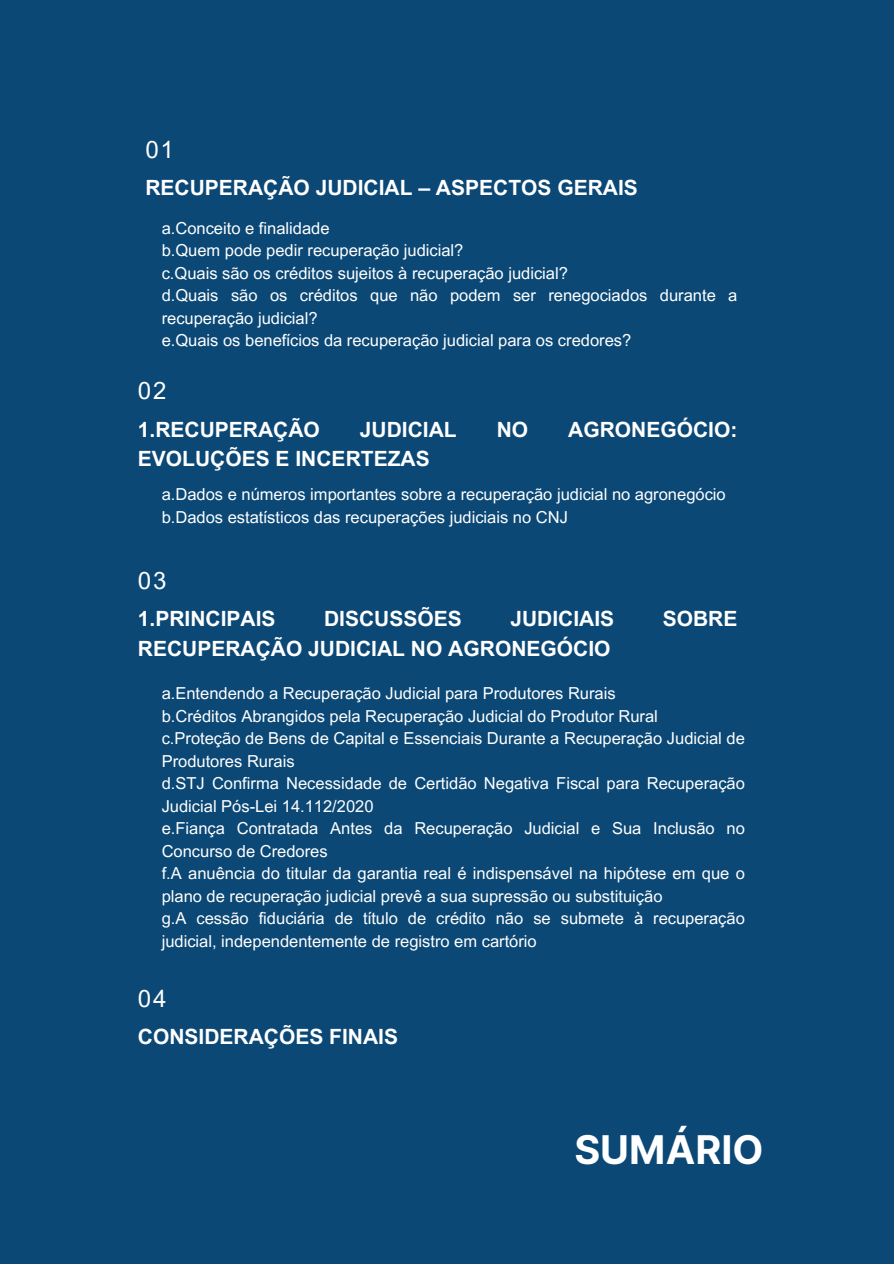
<style>
.page{position:relative;width:894px;height:1264px;background:#fff}
.page>*{position:absolute;margin:0;border:0;box-sizing:border-box;transform-origin:0 0}
.t1{font:700 39.6px "Inter";color:#fff}
.t2{font:24px "Arial MT Pro";letter-spacing:.08em;color:#fff}
.t3{font:700 21px "Arial MT Pro";color:#fff}
.t4{font:16.5px/22.5px "Arial MT Pro";color:#fff}
</style>
<div class="page">
<div style="left:0;top:0;width:893px;height:1263px;background:#0b4876"></div>
<p class="t2" style="left:145px;top:140px;width:30px">01</p>
<h2 class="t3" style="left:145px;top:180px;width:494px">RECUPERAÇÃO JUDICIAL – ASPECTOS GERAIS</h2>
<p class="t4" style="left:162px;top:218px;width:169px">a.Conceito e finalidade</p>
<p class="t4" style="left:162px;top:241px;width:303px">b.Quem pode pedir recuperação judicial?</p>
<p class="t4" style="left:162px;top:263px;width:407px">c.Quais são os créditos sujeitos à recuperação judicial?</p>
<p class="t4" style="left:162px;top:286px;width:577px">d.Quais são os créditos que não podem ser renegociados durante a recuperação judicial?</p>
<p class="t4" style="left:162px;top:331px;width:471px">e.Quais os benefícios da recuperação judicial para os credores?</p>
<h2 class="t2" style="left:138px;top:381px;width:30px">02</h2>
<p class="t3" style="left:138px;top:421px;width:183px">1.RECUPERAÇÃO</p>
<p class="t3" style="left:360px;top:421px;width:98px">JUDICIAL</p>
<p class="t3" style="left:496px;top:421px;width:33px">NO</p>
<p class="t3" style="left:568px;top:421px;width:171px">AGRONEGÓCIO:</p>
<p class="t3" style="left:138px;top:450px;width:293px">EVOLUÇÕES E INCERTEZAS</p>
<p class="t4" style="left:162px;top:485px;width:565px">a.Dados e números importantes sobre a recuperação judicial no agronegócio</p>
<p class="t4" style="left:162px;top:507px;width:407px">b.Dados estatísticos das recuperações judiciais no CNJ</p>
<h2 class="t2" style="left:138px;top:571px;width:30px">03</h2>
<p class="t3" style="left:138px;top:611px;width:139px">1.PRINCIPAIS</p>
<p class="t3" style="left:324px;top:611px;width:139px">DISCUSSÕES</p>
<p class="t3" style="left:510px;top:611px;width:105px">JUDICIAIS</p>
<p class="t3" style="left:662px;top:611px;width:76px">SOBRE</p>
<p class="t3" style="left:138px;top:640px;width:474px">RECUPERAÇÃO JUDICIAL NO AGRONEGÓCIO</p>
<p class="t4" style="left:162px;top:684px;width:455px">a.Entendendo a Recuperação Judicial para Produtores Rurais</p>
<p class="t4" style="left:162px;top:707px;width:497px">b.Créditos Abrangidos pela Recuperação Judicial do Produtor Rural</p>
<p class="t4" style="left:162px;top:729px;width:584px">c.Proteção de Bens de Capital e Essenciais Durante a Recuperação Judicial de<br>Produtores Rurais</p>
<p class="t4" style="left:162px;top:774px;width:584px">d.STJ Confirma Necessidade de Certidão Negativa Fiscal para Recuperação<br>Judicial Pós-Lei 14.112/2020</p>
<p class="t4" style="left:162px;top:819px;width:584px">e.Fiança Contratada Antes da Recuperação Judicial e Sua Inclusão no<br>Concurso de Credores</p>
<p class="t4" style="left:162px;top:864px;width:584px">f.A anuência do titular da garantia real é indispensável na hipótese em que o plano de recuperação judicial prevê a sua supressão ou substituição</p>
<p class="t4" style="left:162px;top:909px;width:584px">g.A cessão fiduciária de título de crédito não se submete à recuperação judicial, independentemente de registro em cartório</p>
<p class="t2" style="left:138px;top:989px;width:30px">04</p>
<h1 class="t3" style="left:138px;top:1029px;width:262px">CONSIDERAÇÕES FINAIS</h1>
<p class="t1" style="left:574px;top:1125px;width:190px">SUMÁRIO</p>
</div>
